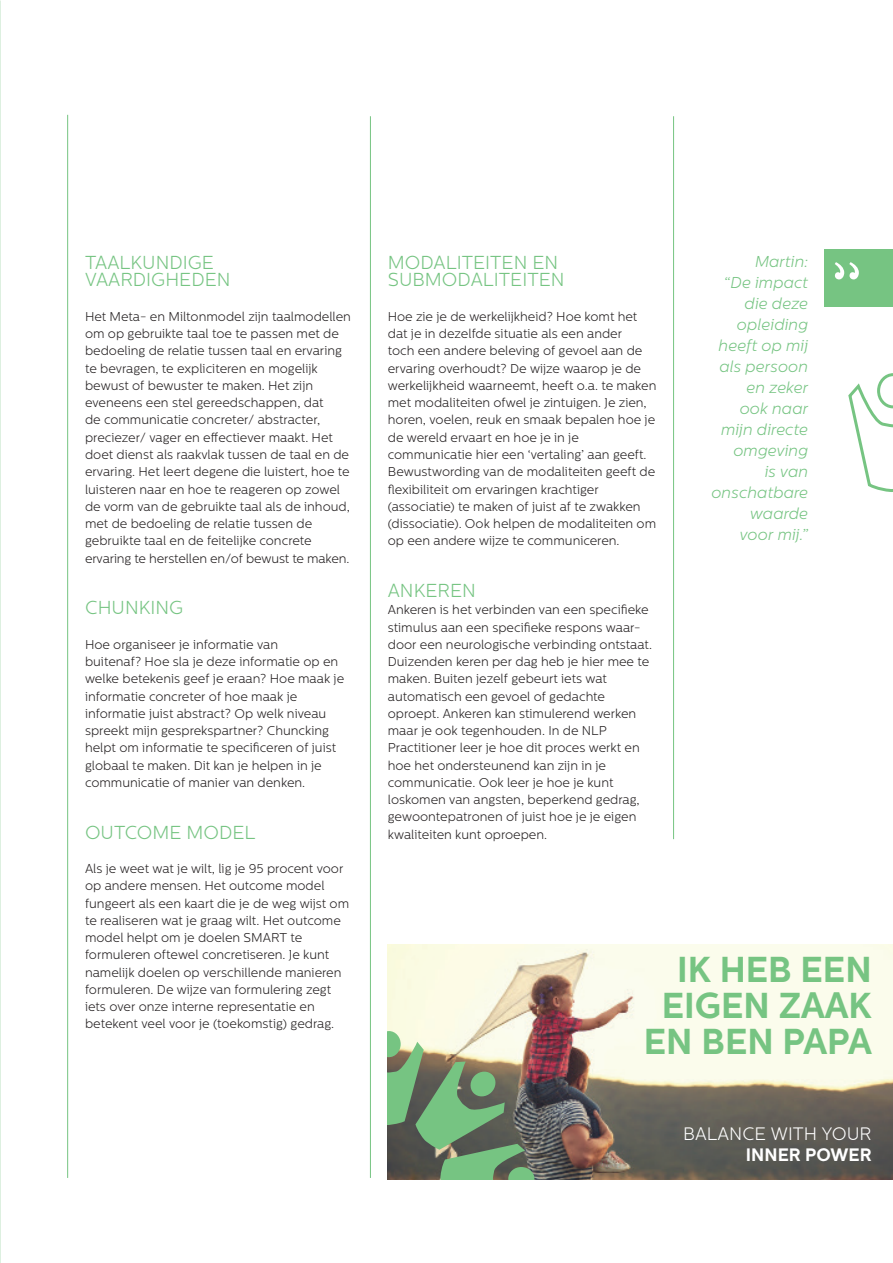
<style>
.page{position:relative;width:893px;height:1263px;background:#fff}
.page>*{position:absolute;margin:0;border:0;box-sizing:border-box;transform-origin:0 0}
.t1{font:700 36px/36px "Centrale Sans";color:#76c482;text-align:right}
.t2{font:300 18.75px/17.2px "Centrale Sans";color:#76c482}
.t3{font:300 18px "Centrale Sans";color:#fff}
.t4{font:700 18px "Centrale Sans";color:#fff}
.t5{font:italic 300 15.75px/21px "Centrale Sans";color:#76c482;text-align:right}
.t6{font:300 12.75px/17.2px "Centrale Sans";color:#231f20}
</style>
<div class="page">
<hr style="left:673px;top:116px;width:1px;height:723px;background:#76c482">
<hr style="left:370px;top:116px;width:1px;height:1062px;background:#76c482">
<hr style="left:67px;top:115px;width:1px;height:1063px;background:#76c482">
<div style="left:825px;top:249px;width:68px;height:58px;background:#76c482"></div>
<svg style="left:848px;top:373px;width:45px;height:119px"></svg>
<img style="left:388px;top:944px;width:505px;height:235px">
<svg style="left:388px;top:1031px;width:147px;height:148px;background:#819678"></svg>
<h2 class="t2" style="left:85px;top:254px;width:147px">TAALKUNDIGE<br>VAARDIGHEDEN</h2>
<p class="t6" style="left:85px;top:308px;width:267px">Het Meta- en Miltonmodel zijn taalmodellen om op gebruikte taal toe te passen met de bedoeling de relatie tussen taal en ervaring te bevragen, te expliciteren en mogelijk bewust of bewuster te maken. Het zijn eveneens een stel gereedschappen, dat<br>de communicatie concreter/ abstracter, preciezer/ vager en effectiever maakt. Het doet dienst als raakvlak tussen de taal en de ervaring. Het leert degene die luistert, hoe te luisteren naar en hoe te reageren op zowel de vorm van de gebruikte taal als de inhoud, met de bedoeling de relatie tussen de gebruikte taal en de feitelijke concrete ervaring te herstellen en/of bewust te maken.</p>
<h2 class="t2" style="left:85px;top:599px;width:100px">CHUNKING</h2>
<p class="t6" style="left:85px;top:636px;width:261px">Hoe organiseer je informatie van<br>buitenaf? Hoe sla je deze informatie op en welke betekenis geef je eraan? Hoe maak je informatie concreter of hoe maak je informatie juist abstract? Op welk niveau spreekt mijn gesprekspartner? Chuncking helpt om informatie te specificeren of juist globaal te maken. Dit kan je helpen in je communicatie of manier van denken.</p>
<h2 class="t2" style="left:85px;top:823px;width:172px">OUTCOME MODEL</h2>
<p class="t6" style="left:85px;top:860px;width:266px">Als je weet wat je wilt, lig je 95 procent voor op andere mensen. Het outcome model fungeert als een kaart die je de weg wijst om te realiseren wat je graag wilt. Het outcome model helpt om je doelen SMART te formuleren oftewel concretiseren. Je kunt namelijk doelen op verschillende manieren formuleren. De wijze van formulering zegt iets over onze interne representatie en betekent veel voor je (toekomstig) gedrag.</p>
<h2 class="t2" style="left:388px;top:254px;width:178px">MODALITEITEN EN<br>SUBMODALITEITEN</h2>
<p class="t6" style="left:388px;top:308px;width:270px">Hoe zie je de werkelijkheid? Hoe komt het dat je in dezelfde situatie als een ander<br>toch een andere beleving of gevoel aan de ervaring overhoudt? De wijze waarop je de werkelijkheid waarneemt, heeft o.a. te maken met modaliteiten ofwel je zintuigen. Je zien, horen, voelen, reuk en smaak bepalen hoe je de wereld ervaart en hoe je in je communicatie hier een ‘vertaling’ aan geeft.<br>Bewustwording van de modaliteiten geeft de flexibiliteit om ervaringen krachtiger (associatie) te maken of juist af te zwakken (dissociatie). Ook helpen de modaliteiten om op een andere wijze te communiceren.</p>
<h2 class="t2" style="left:388px;top:582px;width:90px">ANKEREN</h2>
<p class="t6" style="left:388px;top:601px;width:266px">Ankeren is het verbinden van een specifieke stimulus aan een specifieke respons waar&shy;door een neurologische verbinding ontstaat.<br>Duizenden keren per dag heb je hier mee te maken. Buiten jezelf gebeurt iets wat automatisch een gevoel of gedachte oproept. Ankeren kan stimulerend werken maar je ook tegenhouden. In de NLP Practitioner leer je hoe dit proces werkt en hoe het ondersteunend kan zijn in je communicatie. Ook leer je hoe je kunt loskomen van angsten, beperkend gedrag, gewoontepatronen of juist hoe je je eigen kwaliteiten kunt oproepen.</p>
<p class="t5" style="left:711px;top:251px;width:98px">Martin:<br>“De impact die deze opleiding heeft op mij als persoon en zeker<br>ook naar mijn directe omgeving<br>is van onschatbare waarde<br>voor mij.”</p>
<h1 class="t1" style="left:644px;top:951px;width:229px">IK HEB EEN<br>EIGEN ZAAK<br>EN BEN PAPA</h1>
<h3 class="t3" style="left:683px;top:1123px;width:190px">BALANCE WITH YOUR</h3>
<h3 class="t4" style="left:746px;top:1143px;width:127px">INNER POWER</h3>
</div>
